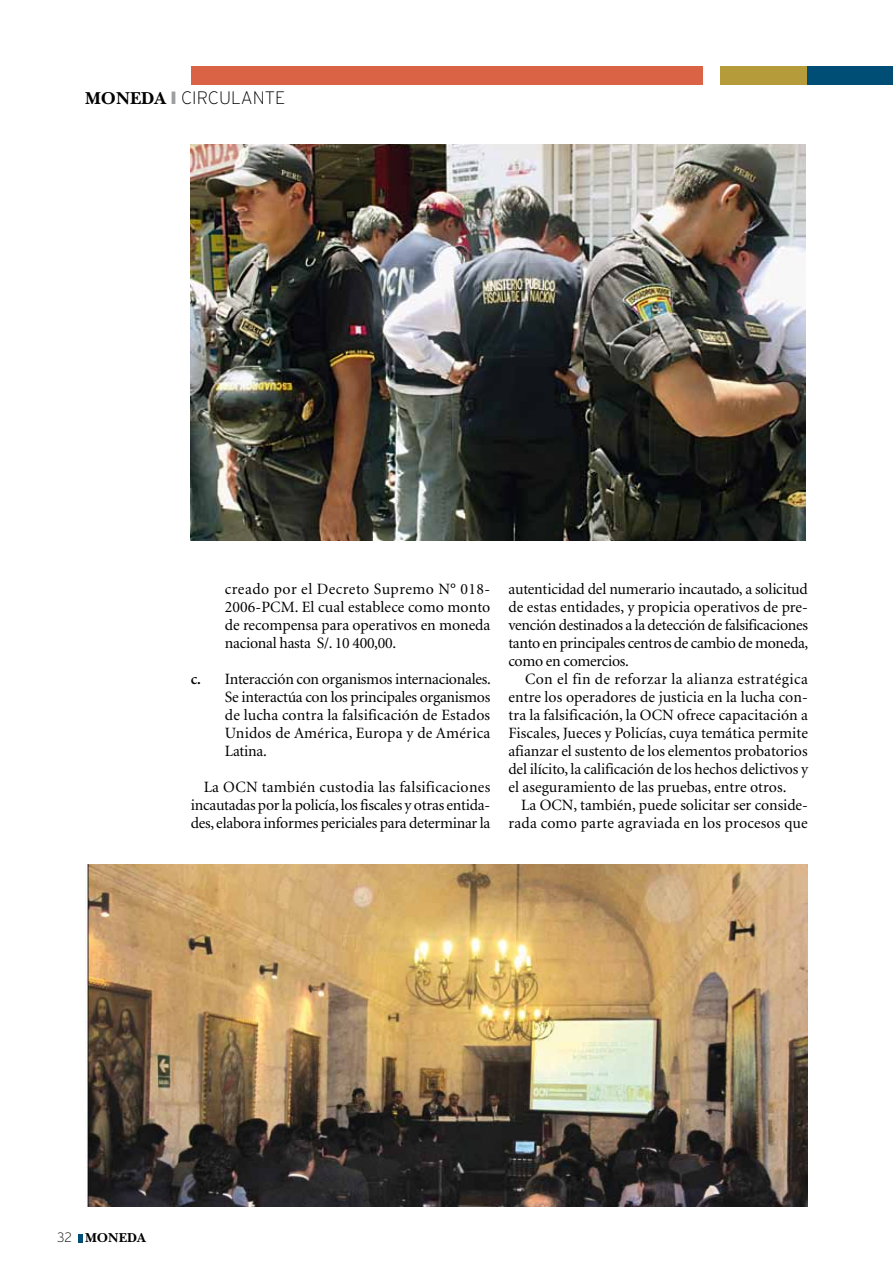
<style>
.page{position:relative;width:893px;height:1276px;background:#fff}
.page>*{position:absolute;margin:0;border:0;box-sizing:border-box;transform-origin:0 0}
.t1{font:200 18px "Interstate";color:#000}
.t2{font:15.75px/18px "Minion";letter-spacing:-.005em;color:#000;text-align:justify}
.t3{font:13.5px "New Baskerville Bold SC";color:#000}
.s1{font-family:"New Baskerville Bold SC";font-weight:400}
.s2{color:#9c9e9f}
.s3{font-weight:600}
.s4{font-family:"Interstate";font-weight:200}
</style>
<div class="page">
<svg style="left:79px;top:1234px;width:4px;height:8px"></svg>
<div style="left:191px;top:67px;width:511px;height:18px;background:#da6345"></div>
<div style="left:721px;top:67px;width:87px;height:18px;background:#b59b3a"></div>
<div style="left:808px;top:67px;width:85px;height:18px;background:#004e75"></div>
<img style="left:85px;top:864px;width:723px;height:342px">
<img style="left:191px;top:144px;width:614px;height:396px">
<p class="t1" style="left:85px;top:88px;width:202px"><span class="s1">MONEDA</span> <span class="s2">❙</span> CIRCULANTE</p>
<p class="t2" style="left:225px;top:581px;width:267px">creado por el Decreto Supremo N° 018- 2006-PCM. El cual establece como monto de recompensa para operativos en moneda nacional hasta S/. 10 400,00.</p>
<p class="t2" style="left:225px;top:671px;width:267px;text-indent:-34px"><span class="s3">c.</span> Interacción con organismos internacionales.<br>Se interactúa con los principales organismos de lucha contra la falsificación de Estados Unidos de América, Europa y de América Latina.</p>
<p class="t2" style="left:191px;top:779px;width:301px;text-indent:13px">La OCN también custodia las falsificaciones incautadas por la policía, los fiscales y otras entida&shy;des, elabora informes periciales para determinar la</p>
<p class="t2" style="left:508px;top:581px;width:301px">autenticidad del numerario incautado, a solicitud de estas entidades, y propicia operativos de pre&shy;vención destinados a la detección de falsificaciones tanto en principales centros de cambio de moneda, como en comercios.</p>
<p class="t2" style="left:508px;top:671px;width:301px;text-indent:17px">Con el fin de reforzar la alianza estratégica entre los operadores de justicia en la lucha con&shy;tra la falsificación, la OCN ofrece capacitación a Fiscales, Jueces y Policías, cuya temática permite afianzar el sustento de los elementos probatorios del ilícito, la calificación de los hechos delictivos y el aseguramiento de las pruebas, entre otros.</p>
<p class="t2" style="left:508px;top:797px;width:301px;text-align:right">La OCN, también, puede solicitar ser conside&shy;rada como parte agraviada en los procesos que</p>
<p class="t3" style="left:57px;top:1230px;width:90px"><span class="s4">32</span> MONEDA</p>
</div>
